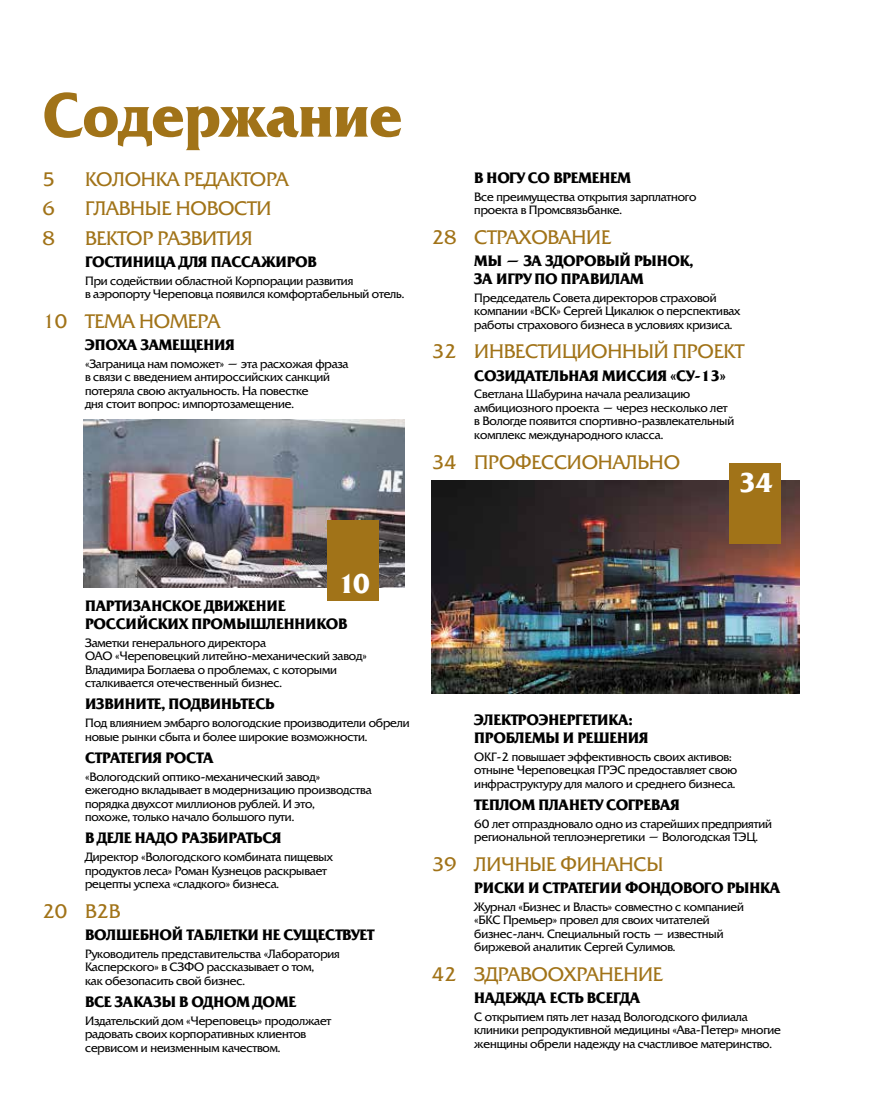
<style>
.page{position:relative;width:872px;height:1106px;background:#fff}
.page>*{position:absolute;margin:0;border:0;box-sizing:border-box;transform-origin:0 0}
.t1{font:700 61.5px "Friz Quadrata C";color:#a17318;scale:.95 1}
.t2{font:700 27px "Friz Quadrata C";color:#fff}
.t3{font:19.5px "Friz Quadrata C";letter-spacing:-.01em;color:#a17318}
.t4{font:700 15px/18px "Friz Quadrata C";letter-spacing:-.01em;color:#000}
.t5{font:12px/13.5px "Friz Quadrata C";letter-spacing:-.01em;color:#000}
</style>
<div class="page">
<img style="left:83px;top:420px;width:321px;height:167px">
<img style="left:432px;top:480px;width:367px;height:214px">
<div style="left:729px;top:463px;width:52px;height:81px;background:#a17318"></div>
<div style="left:327px;top:520px;width:51px;height:81px;background:#a17318"></div>
<h1 class="t1" style="left:43px;top:79px;width:380px">Содержание</h1>
<h3 class="t3" style="left:43px;top:168px;width:14px">5</h3>
<h3 class="t3" style="left:85px;top:168px;width:205px">КОЛОНКА РЕДАКТОРА</h3>
<h3 class="t3" style="left:43px;top:197px;width:14px">6</h3>
<h3 class="t3" style="left:85px;top:197px;width:188px">ГЛАВНЫЕ НОВОСТИ</h3>
<h3 class="t3" style="left:43px;top:227px;width:14px">8</h3>
<h3 class="t3" style="left:85px;top:227px;width:169px">ВЕКТОР РАЗВИТИЯ</h3>
<p class="t4" style="left:85px;top:253px;width:233px">ГОСТИНИЦА ДЛЯ ПАССАЖИРОВ</p>
<p class="t5" style="left:85px;top:274px;width:321px">При содействии областной Корпорации развития<br>в аэропорту Череповца появился комфортабельный отель.</p>
<h3 class="t3" style="left:43px;top:310px;width:179px">10 ТЕМА НОМЕРА</h3>
<p class="t4" style="left:85px;top:336px;width:151px">ЭПОХА ЗАМЕЩЕНИЯ</p>
<p class="t5" style="left:85px;top:357px;width:265px">«Заграница нам поможет» — эта расхожая фраза в связи с введением антироссийских санкций потеряла свою актуальность. На повестке<br>дня стоит вопрос: импортозамещение.</p>
<p class="t4" style="left:474px;top:169px;width:158px">В НОГУ СО ВРЕМЕНЕМ</p>
<p class="t5" style="left:474px;top:190px;width:224px">Все преимущества открытия зарплатного проекта в Промсвязьбанке.</p>
<h3 class="t3" style="left:432px;top:226px;width:181px">28 СТРАХОВАНИЕ</h3>
<p class="t4" style="left:474px;top:252px;width:220px">МЫ — ЗА ЗДОРОВЫЙ РЫНОК,<br>ЗА ИГРУ ПО ПРАВИЛАМ</p>
<p class="t5" style="left:474px;top:291px;width:268px">Председатель Совета директоров страховой компании «ВСК» Сергей Цикалюк о перспективах работы страхового бизнеса в условиях кризиса.</p>
<h3 class="t3" style="left:432px;top:340px;width:314px">32 ИНВЕСТИЦИОННЫЙ ПРОЕКТ</h3>
<p class="t4" style="left:474px;top:367px;width:253px">СОЗИДАТЕЛЬНАЯ МИССИЯ «СУ-13»</p>
<p class="t5" style="left:474px;top:388px;width:261px">Светлана Шабурина начала реализацию амбициозного проекта — через несколько лет в Вологде появится спортивно-развлекательный комплекс международного класса.</p>
<h3 class="t3" style="left:432px;top:450px;width:250px">34 ПРОФЕССИОНАЛЬНО</h3>
<h2 class="t2" style="left:739px;top:467px;width:35px">34</h2>
<h2 class="t2" style="left:338px;top:567px;width:34px">10</h2>
<p class="t4" style="left:85px;top:597px;width:264px">ПАРТИЗАНСКОЕ ДВИЖЕНИЕ<br>РОССИЙСКИХ ПРОМЫШЛЕННИКОВ</p>
<p class="t5" style="left:85px;top:636px;width:283px">Заметки генерального директора<br>ОАО «Череповецкий литейно-механический завод» Владимира Боглаева о проблемах, с которыми сталкивается отечественный бизнес.</p>
<p class="t4" style="left:85px;top:695px;width:191px">ИЗВИНИТЕ, ПОДВИНЬТЕСЬ</p>
<p class="t5" style="left:85px;top:716px;width:326px">Под влиянием эмбарго вологодские производители обрели новые рынки сбыта и более широкие возможности.</p>
<p class="t4" style="left:85px;top:749px;width:130px">СТРАТЕГИЯ РОСТА</p>
<p class="t5" style="left:85px;top:770px;width:288px">«Вологодский оптико-механический завод» ежегодно вкладывает в модернизацию производства порядка двухсот миллионов рублей. И это,<br>похоже, только начало большого пути.</p>
<p class="t4" style="left:85px;top:829px;width:198px">В ДЕЛЕ НАДО РАЗБИРАТЬСЯ</p>
<p class="t5" style="left:85px;top:850px;width:249px">Директор «Вологодского комбината пищевых продуктов леса» Роман Кузнецов раскрывает рецепты успеха «сладкого» бизнеса.</p>
<h3 class="t3" style="left:43px;top:899px;width:79px">20 В2В</h3>
<p class="t4" style="left:85px;top:926px;width:291px">ВОЛШЕБНОЙ ТАБЛЕТКИ НЕ СУЩЕСТВУЕТ</p>
<p class="t5" style="left:85px;top:947px;width:256px">Руководитель представительства «Лаборатория<br>Касперского» в СЗФО рассказывает о том,<br>как обезопасить свой бизнес.</p>
<p class="t4" style="left:85px;top:993px;width:212px">ВСЕ ЗАКАЗЫ В ОДНОМ ДОМЕ</p>
<p class="t5" style="left:85px;top:1014px;width:248px">Издательский дом «Череповецъ» продолжает радовать своих корпоративных клиентов сервисом и неизменным качеством.</p>
<p class="t4" style="left:474px;top:711px;width:176px">ЭЛЕКТРОЭНЕРГЕТИКА:<br>ПРОБЛЕМЫ И РЕШЕНИЯ</p>
<p class="t5" style="left:474px;top:750px;width:264px">ОКГ-2 повышает эффективность своих активов: отныне Череповецкая ГРЭС предоставляет свою инфраструктуру для малого и среднего бизнеса.</p>
<p class="t4" style="left:474px;top:796px;width:207px">ТЕПЛОМ ПЛАНЕТУ СОГРЕВАЯ</p>
<p class="t5" style="left:474px;top:817px;width:299px">60 лет отпраздновало одно из старейших предприятий региональной теплоэнергетики — Вологодская ТЭЦ.</p>
<h3 class="t3" style="left:432px;top:852px;width:233px">39 ЛИЧНЫЕ ФИНАНСЫ</h3>
<p class="t4" style="left:474px;top:879px;width:308px">РИСКИ И СТРАТЕГИИ ФОНДОВОГО РЫНКА</p>
<p class="t5" style="left:474px;top:900px;width:271px">Журнал «Бизнес и Власть» совместно с компанией «БКС Премьер» провел для своих читателей бизнес-ланч. Специальный гость — известный биржевой аналитик Сергей Сулимов.</p>
<h3 class="t3" style="left:432px;top:962px;width:233px">42 ЗДРАВООХРАНЕНИЕ</h3>
<p class="t4" style="left:474px;top:989px;width:168px">НАДЕЖДА ЕСТЬ ВСЕГДА</p>
<p class="t5" style="left:474px;top:1010px;width:308px">С открытием пять лет назад Вологодского филиала клиники репродуктивной медицины «Ава-Петер» многие женщины обрели надежду на счастливое материнство.</p>
</div>
